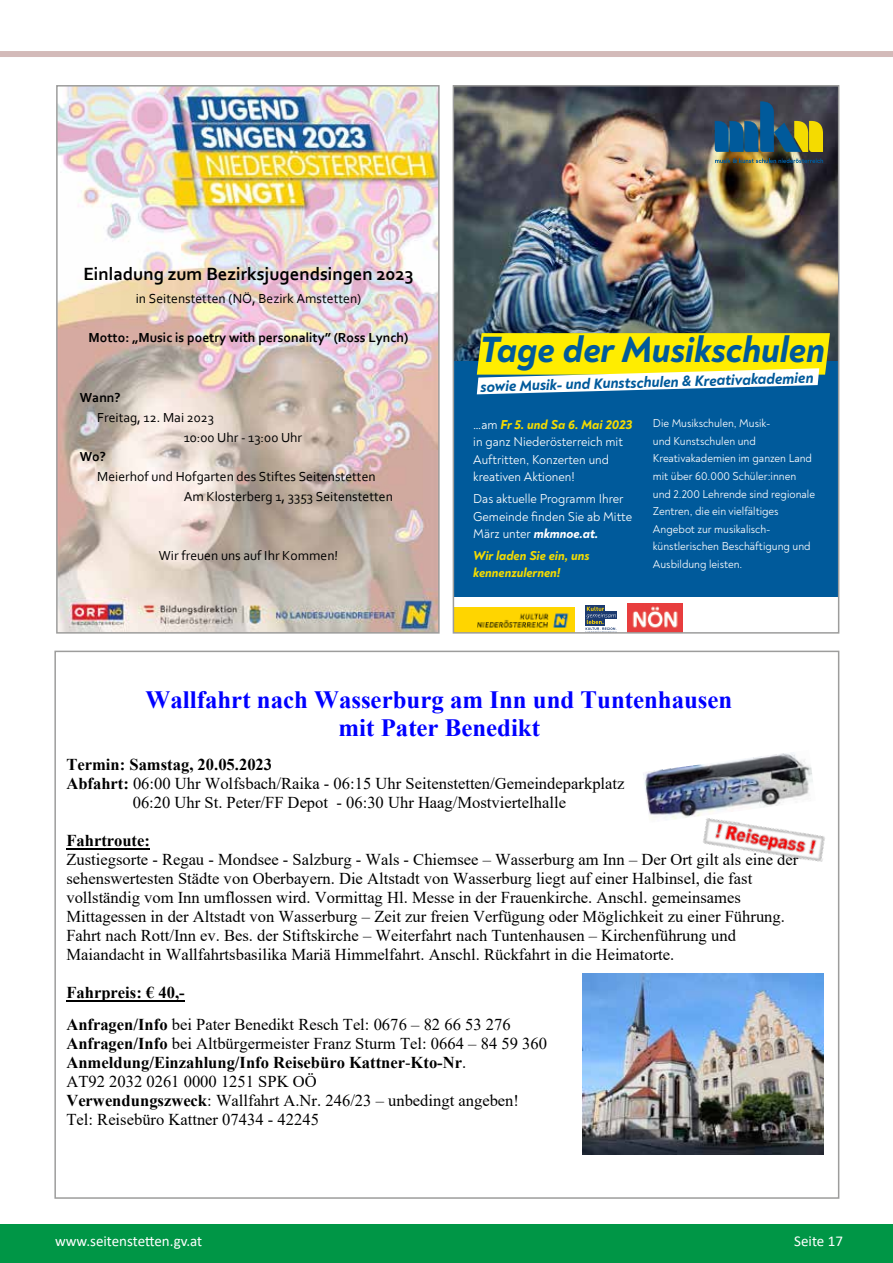
<style>
.page{position:relative;width:893px;height:1263px;background:#fff}
.page>*{position:absolute;margin:0;border:0;box-sizing:border-box;transform-origin:0 0}
.t1{font:italic 800 37.05px "Noah";color:#005a9b;scale:.96 1}
.t2{font:700 24.9px/28.7px "Times New Roman";color:#00f;text-align:center}
.t3{font:700 18.6px "Corbel";color:#000}
.t4{font:16.5px/19px "Times New Roman";color:#000}
.t5{font:700 16.5px "Times New Roman";color:#000}
.t6{font:italic 800 15.15px "Noah Text";color:#005a9b;scale:.96 1}
.t7{font:15px "Calibri";color:#fff}
.t8{font:13.65px/20px "Corbel";color:#000}
.t9{font:700 13.65px "Corbel";color:#000}
.t10{font:13.2px/17.5px "Noah";color:#fff;scale:.96 1}
.t11{font:italic 800 13.2px/17.5px "Noah";color:#f4db00;scale:.96 1}
.t12{font:11.7px/17.5px "Noah";color:#fff;scale:.96 1}
.s1{font-weight:800;font-style:italic;color:#f4db00}
.s2{font-weight:800;font-style:italic}
.s3{font-weight:700}
</style>
<div class="page">
<div style="left:0;top:1225px;width:893px;height:38px;background:#009646"></div>
<div style="left:0;top:51px;width:893px;height:6px;background:#d3bab9"></div>
<div style="left:453px;top:361px;width:386px;height:236px;background:#005a9b"></div>
<img style="left:456px;top:88px;width:380px;height:273px">
<svg style="left:715px;top:158px;width:108px;height:5px"></svg>
<svg style="left:715px;top:102px;width:108px;height:50px;background:#436462"></svg>
<img style="left:456px;top:607px;width:119px;height:24px">
<svg style="left:473px;top:330px;width:360px;height:65px;background:#d8d855"></svg>
<svg style="left:586px;top:605px;width:19px;height:2px"></svg>
<svg style="left:586px;top:607px;width:31px;height:24px"></svg>
<img style="left:628px;top:604px;width:54px;height:27px">
<div style="left:453px;top:85px;width:386px;height:549px;border:2px solid #9d9d9c"></div>
<img style="left:643px;top:752px;width:170px;height:67px">
<hr style="left:66px;top:848px;width:84px;height:1px;background:#000">
<hr style="left:66px;top:1000px;width:119px;height:2px;background:#000">
<img style="left:696px;top:791px;width:129px;height:71px">
<img style="left:582px;top:973px;width:241px;height:181px">
<img style="left:59px;top:88px;width:378px;height:543px">
<div style="left:56px;top:85px;width:384px;height:549px;border:2px solid #9d9d9c"></div>
<p class="t3" style="left:83px;top:263px;width:332px">Einladung zum Bezirksjugendsingen 2023</p>
<p class="t8" style="left:136px;top:288px;width:227px">in Seitenstetten (NÖ, Bezirk Amstetten)</p>
<p class="t9" style="left:88px;top:329px;width:321px">Motto: „Music is poetry with personality” (Ross Lynch)</p>
<p class="t9" style="left:80px;top:389px;width:42px">Wann?</p>
<p class="t8" style="left:184px;top:407px;width:120px;text-indent:-87px">Freitag, 12. Mai 2023<br>10:00 Uhr - 13:00 Uhr</p>
<p class="t9" style="left:80px;top:448px;width:28px">Wo?</p>
<p class="t8" style="left:184px;top:466px;width:211px;text-indent:-87px">Meierhof und Hofgarten des Stiftes Seitenstetten<br>Am Klosterberg 1, 3353 Seitenstetten</p>
<p class="t8" style="left:159px;top:545px;width:181px">Wir freuen uns auf Ihr Kommen!</p>
<h1 class="t1" style="left:480px;top:326px;width:361px">Tage der Musikschulen</h1>
<p class="t6" style="left:480px;top:378px;width:348px;rotate:-2deg">sowie Musik- und Kunstschulen &amp; Kreativakademien</p>
<p class="t10" style="left:473px;top:416px;width:167px">…am <span class="s1">Fr 5. und Sa 6. Mai 2023 </span>in ganz Niederösterreich mit<br>Auftritten, Konzerten und kreativen Aktionen!</p>
<p class="t10" style="left:473px;top:490px;width:167px">Das aktuelle Programm Ihrer<br>Gemeinde finden Sie ab Mitte<br>März unter <span class="s2">mkmnoe.at.</span></p>
<p class="t11" style="left:473px;top:546px;width:123px">Wir laden Sie ein, uns kennenzulernen!</p>
<p class="t12" style="left:653px;top:415px;width:170px">Die Musikschulen, Musik-<br>und Kunstschulen und<br>Kreativakademien im ganzen Land mit über 60.000 Schüler:innen und 2.200 Lehrende sind regionale<br>Zentren, die ein vielfältiges<br>Angebot zur musikalisch&shy;künstlerischen Beschäftigung und<br>Ausbildung leisten.</p>
<h2 class="t2" style="left:146px;top:684px;width:588px">Wallfahrt nach Wasserburg am Inn und Tuntenhausen mit Pater Benedikt</h2>
<p class="t5" style="left:66px;top:752px;width:207px">Termin: Samstag, 20.05.2023</p>
<p class="t4" style="left:66px;top:773px;width:560px"><span class="s3">Abfahrt:</span> 06:00 Uhr Wolfsbach/Raika - 06:15 Uhr Seitenstetten/Gemeindeparkplatz</p>
<p class="t4" style="left:133px;top:792px;width:435px">06:20 Uhr St. Peter/FF Depot - 06:30 Uhr Haag/Mostviertelhalle</p>
<p class="t5" style="left:66px;top:828px;width:85px">Fahrtroute:</p>
<p class="t4" style="left:66px;top:849px;width:733px">Zustiegsorte - Regau - Mondsee - Salzburg - Wals - Chiemsee – Wasserburg am Inn – Der Ort gilt als eine der sehenswertesten Städte von Oberbayern. Die Altstadt von Wasserburg liegt auf einer Halbinsel, die fast vollständig vom Inn umflossen wird. Vormittag Hl. Messe in der Frauenkirche. Anschl. gemeinsames Mittagessen in der Altstadt von Wasserburg – Zeit zur freien Verfügung oder Möglichkeit zu einer Führung.<br>Fahrt nach Rott/Inn ev. Bes. der Stiftskirche – Weiterfahrt nach Tuntenhausen – Kirchenführung und Maiandacht in Wallfahrtsbasilika Mariä Himmelfahrt. Anschl. Rückfahrt in die Heimatorte.</p>
<p class="t4" style="left:66px;top:976px;width:446px;line-height:31.7px"><span class="s3">Fahrpreis: € 40,-<br>Anfragen/Info</span> bei Pater Benedikt Resch Tel: 0676 – 82 66 53 276</p>
<p class="t4" style="left:66px;top:1033px;width:482px"><span class="s3">Anfragen/Info</span> bei Altbürgermeister Franz Sturm Tel: 0664 – 84 59 360<br><span class="s3">Anmeldung/Einzahlung/Info Reisebüro Kattner</span>-<span class="s3">Kto-Nr</span>.<br>AT92 2032 0261 0000 1251 SPK OÖ<br><span class="s3">Verwendungszweck</span>: Wallfahrt A.Nr. 246/23 – unbedingt angeben!<br>Tel: Reisebüro Kattner 07434 - 42245</p>
<p class="t7" style="left:55px;top:1230px;width:149px">www.seitenstetten.gv.at</p>
<p class="t7" style="left:794px;top:1230px;width:50px">Seite 17</p>
</div>
